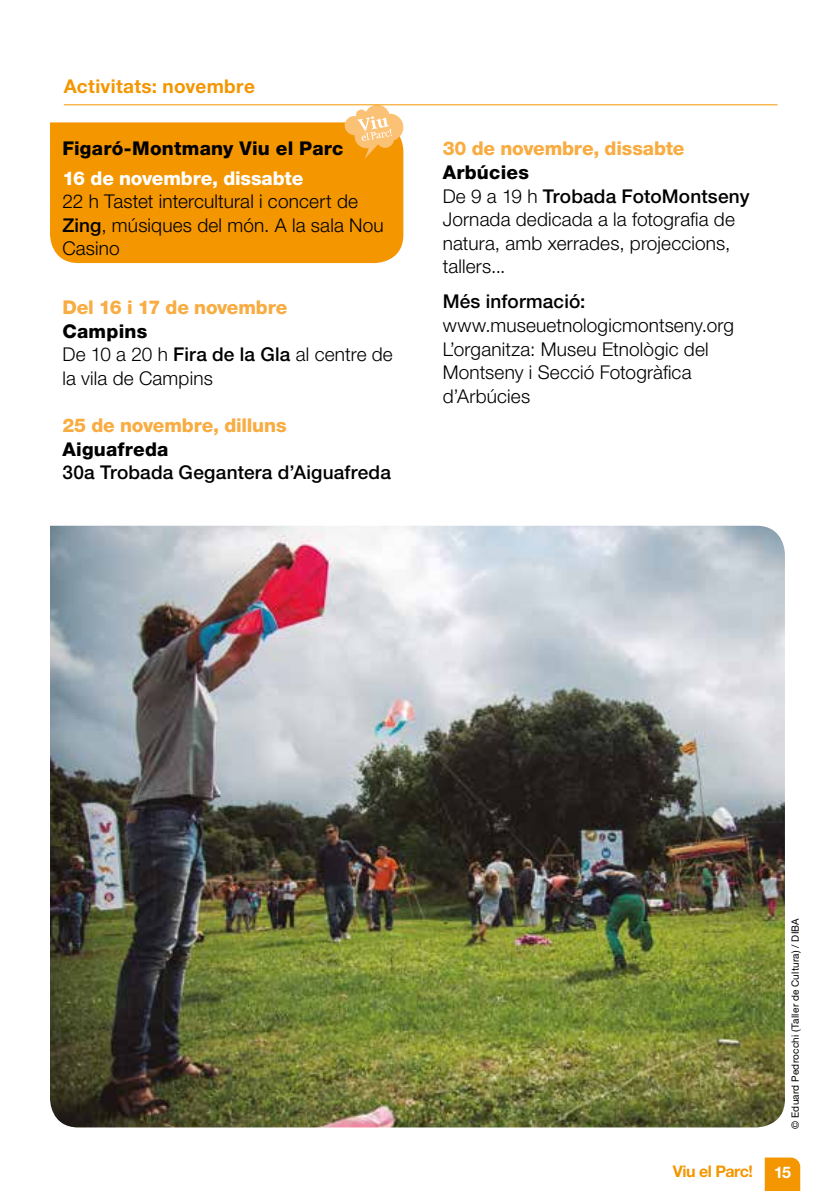
<style>
.page{position:relative;width:840px;height:1191px;background:#fff}
.page>*{position:absolute;margin:0;border:0;box-sizing:border-box;transform-origin:0 0}
.t1{font:300 19px/23.6px "Helvetica Neue LT Std";letter-spacing:.01em;color:#000}
.t2{font:800 19px "Helvetica Neue LT Std";letter-spacing:-.01em;color:#f8ac41}
.t3{font:500 19px "Helvetica Neue LT Std";letter-spacing:.01em;color:#000}
.t4{font:800 19px "Helvetica Neue LT Std";letter-spacing:.015em;color:#000}
.t5{font:800 19px "Helvetica Neue LT Std";letter-spacing:-.01em;color:#fff}
.t6{font:700 19px "Helvetica Neue LT Std";letter-spacing:.015em;color:#f49600}
.t7{font:700 16px "Helvetica Neue LT Std";letter-spacing:-.03em;color:#f49600}
.t8{font:700 16px "Helvetica Neue LT Std";color:#fff}
.t9{font:10px "Helvetica Neue LT Std";letter-spacing:.02em;color:#000}
.s1{font-weight:500}
.s2{font-weight:800}
</style>
<div class="page">
<svg style="left:764px;top:1157px;width:35px;height:34px"></svg>
<div style="left:50px;top:122px;width:353px;height:141px;background:#f49600"></div>
<svg style="left:344px;top:105px;width:59px;height:54px;background:#f9c06e"></svg>
<hr style="left:64px;top:104px;width:713px;height:1px;background:#f49600">
<img style="left:50px;top:526px;width:734px;height:601px">
<p class="t6" style="left:64px;top:74px;width:192px">Activitats: novembre</p>
<p class="t4" style="left:62px;top:137px;width:282px">Figaró-Montmany Viu el Parc</p>
<p class="t5" style="left:62px;top:166px;width:242px">16 de novembre, dissabte</p>
<p class="t1" style="left:62px;top:189px;width:322px">22 h Tastet intercultural i concert de<br><span class="s1">Zing</span>, músiques del món. A la sala Nou<br>Casino</p>
<p class="t2" style="left:62px;top:296px;width:226px">Del 16 i 17 de novembre</p>
<p class="t1" style="left:62px;top:319px;width:332px"><span class="s2">Campins<br></span>De 10 a 20 h <span class="s1">Fira de la Gla</span> al centre de la vila de Campins</p>
<p class="t2" style="left:62px;top:414px;width:225px">25 de novembre, dilluns</p>
<p class="t4" style="left:62px;top:437px;width:108px">Aiguafreda</p>
<p class="t3" style="left:62px;top:461px;width:330px">30a Trobada Gegantera d’Aiguafreda</p>
<p class="t2" style="left:442px;top:137px;width:243px">30 de novembre, dissabte</p>
<p class="t1" style="left:442px;top:160px;width:308px"><span class="s2">Arbúcies<br></span>De 9 a 19 h <span class="s1">Trobada FotoMontseny<br></span>Jornada dedicada a la fotografia de natura, amb xerrades, projeccions, tallers...</p>
<p class="t3" style="left:442px;top:290px;width:144px">Més informació:</p>
<p class="t1" style="left:442px;top:313px;width:293px">www.museuetnologicmontseny.org<br>L’organitza: Museu Etnològic del<br>Montseny i Secció Fotogràfica d’Arbúcies</p>
<p class="t9" style="left:788px;top:1128px;width:212px;rotate:-90deg">© Eduard Pedrocchi (Taller de Cultura) / DIBA</p>
<p class="t7" style="left:672px;top:1161px;width:82px">Viu el Parc!</p>
<p class="t8" style="left:773px;top:1162px;width:19px">15</p>
</div>
